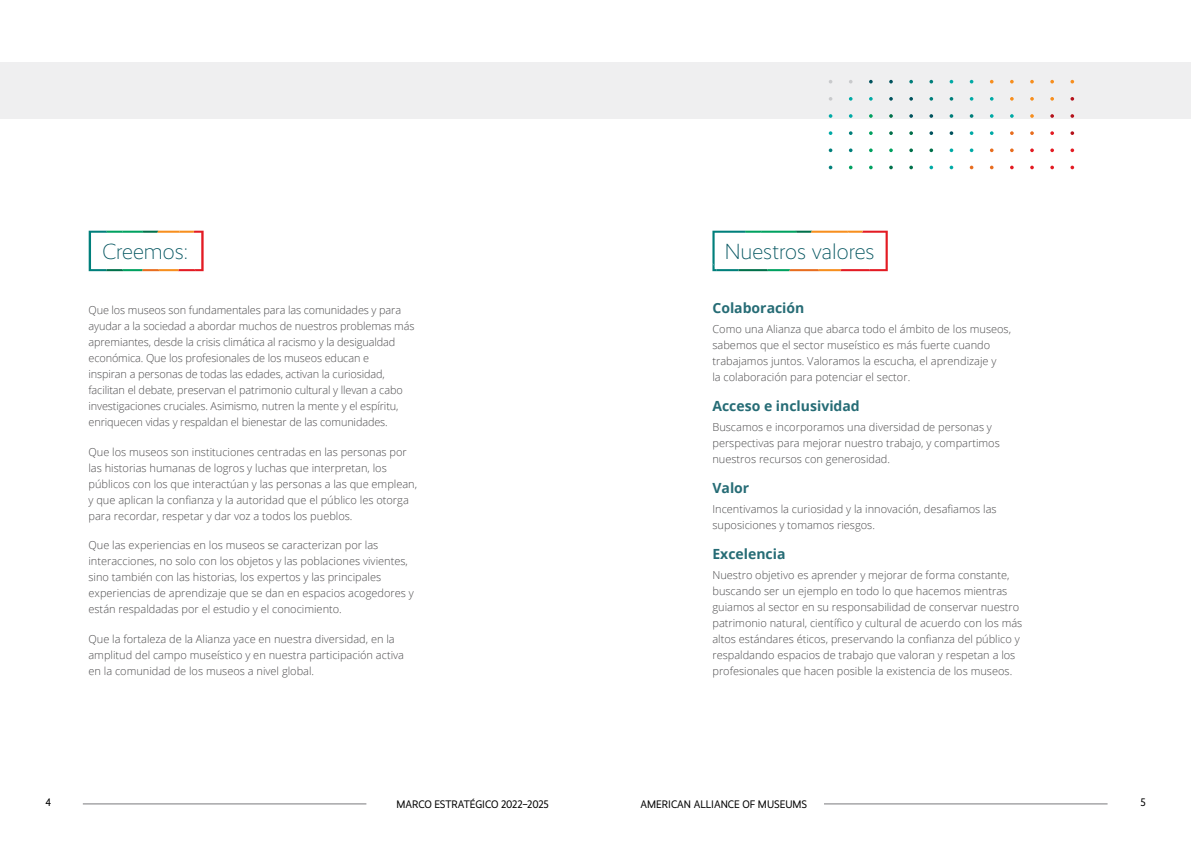
<style>
.page{position:relative;width:1191px;height:842px;background:#fff}
.page>*{position:absolute;margin:0;border:0;box-sizing:border-box;transform-origin:0 0}
.t1{font:300 22px "Realist";color:#00535e}
.t2{font:700 14px "Open Sans";color:#1a646e}
.t3{font:300 11px/16px "Open Sans";color:#414042}
.t4{font:11px "Realist Narrow";color:#000}
</style>
<div class="page">
<hr style="left:83px;top:803px;width:283px;height:1px;background:#797a7d">
<hr style="left:824px;top:803px;width:283px;height:1px;background:#797a7d">
<div style="left:0;top:63px;width:1191px;height:56px;background:#efeff0"></div>
<svg style="left:1070px;top:166px;width:4px;height:3px"></svg>
<svg style="left:1050px;top:166px;width:4px;height:3px"></svg>
<svg style="left:949px;top:166px;width:4px;height:3px"></svg>
<svg style="left:929px;top:166px;width:4px;height:3px"></svg>
<svg style="left:909px;top:166px;width:4px;height:3px"></svg>
<svg style="left:889px;top:166px;width:4px;height:3px"></svg>
<svg style="left:1070px;top:148px;width:4px;height:4px"></svg>
<svg style="left:1050px;top:148px;width:4px;height:4px"></svg>
<svg style="left:990px;top:148px;width:3px;height:4px"></svg>
<svg style="left:969px;top:148px;width:4px;height:4px"></svg>
<svg style="left:949px;top:148px;width:4px;height:4px"></svg>
<svg style="left:929px;top:148px;width:4px;height:4px"></svg>
<svg style="left:909px;top:148px;width:4px;height:4px"></svg>
<svg style="left:889px;top:148px;width:4px;height:4px"></svg>
<svg style="left:849px;top:148px;width:3px;height:4px"></svg>
<svg style="left:828px;top:148px;width:4px;height:4px"></svg>
<svg style="left:1070px;top:131px;width:4px;height:4px"></svg>
<svg style="left:1050px;top:131px;width:4px;height:4px"></svg>
<svg style="left:1010px;top:131px;width:3px;height:4px"></svg>
<svg style="left:990px;top:131px;width:3px;height:4px"></svg>
<svg style="left:969px;top:131px;width:4px;height:4px"></svg>
<svg style="left:949px;top:131px;width:4px;height:4px"></svg>
<svg style="left:929px;top:131px;width:4px;height:4px"></svg>
<svg style="left:909px;top:131px;width:4px;height:4px"></svg>
<svg style="left:889px;top:131px;width:4px;height:4px"></svg>
<svg style="left:869px;top:131px;width:3px;height:4px"></svg>
<svg style="left:849px;top:131px;width:3px;height:4px"></svg>
<svg style="left:828px;top:131px;width:4px;height:4px"></svg>
<svg style="left:1070px;top:114px;width:4px;height:4px"></svg>
<svg style="left:1050px;top:114px;width:4px;height:4px"></svg>
<svg style="left:1030px;top:114px;width:3px;height:4px"></svg>
<svg style="left:1010px;top:114px;width:3px;height:4px"></svg>
<svg style="left:990px;top:114px;width:3px;height:4px"></svg>
<svg style="left:969px;top:114px;width:4px;height:4px"></svg>
<svg style="left:949px;top:114px;width:4px;height:4px"></svg>
<svg style="left:929px;top:114px;width:4px;height:4px"></svg>
<svg style="left:909px;top:114px;width:4px;height:4px"></svg>
<svg style="left:889px;top:114px;width:4px;height:4px"></svg>
<svg style="left:869px;top:114px;width:3px;height:4px"></svg>
<svg style="left:849px;top:114px;width:3px;height:4px"></svg>
<svg style="left:828px;top:114px;width:4px;height:4px"></svg>
<svg style="left:1070px;top:97px;width:4px;height:4px"></svg>
<svg style="left:1050px;top:97px;width:4px;height:4px"></svg>
<svg style="left:1010px;top:97px;width:3px;height:4px"></svg>
<svg style="left:990px;top:97px;width:3px;height:4px"></svg>
<svg style="left:969px;top:97px;width:4px;height:4px"></svg>
<svg style="left:949px;top:97px;width:4px;height:4px"></svg>
<svg style="left:929px;top:97px;width:4px;height:4px"></svg>
<svg style="left:909px;top:97px;width:4px;height:4px"></svg>
<svg style="left:889px;top:97px;width:4px;height:4px"></svg>
<svg style="left:869px;top:97px;width:3px;height:4px"></svg>
<svg style="left:849px;top:97px;width:3px;height:4px"></svg>
<svg style="left:1070px;top:80px;width:4px;height:3px"></svg>
<svg style="left:1050px;top:80px;width:4px;height:3px"></svg>
<svg style="left:949px;top:80px;width:4px;height:3px"></svg>
<svg style="left:929px;top:80px;width:4px;height:3px"></svg>
<svg style="left:909px;top:80px;width:4px;height:3px"></svg>
<svg style="left:889px;top:80px;width:4px;height:3px"></svg>
<svg style="left:89px;top:231px;width:115px;height:40px"></svg>
<svg style="left:712px;top:231px;width:175px;height:40px"></svg>
<h1 class="t1" style="left:102px;top:238px;width:87px">Creemos:</h1>
<h1 class="t1" style="left:725px;top:238px;width:151px">Nuestros valores</h1>
<p class="t3" style="left:88px;top:302px;width:327px">Que los museos son fundamentales para las comunidades y para ayudar a la sociedad a abordar muchos de nuestros problemas más apremiantes, desde la crisis climática al racismo y la desigualdad económica. Que los profesionales de los museos educan e<br>inspiran a personas de todas las edades, activan la curiosidad, facilitan el debate, preservan el patrimonio cultural y llevan a cabo investigaciones cruciales. Asimismo, nutren la mente y el espíritu, enriquecen vidas y respaldan el bienestar de las comunidades.</p>
<p class="t3" style="left:88px;top:443px;width:330px">Que los museos son instituciones centradas en las personas por las historias humanas de logros y luchas que interpretan, los públicos con los que interactúan y las personas a las que emplean, y que aplican la confianza y la autoridad que el público les otorga para recordar, respetar y dar voz a todos los pueblos.</p>
<p class="t3" style="left:88px;top:537px;width:327px">Que las experiencias en los museos se caracterizan por las interacciones, no solo con los objetos y las poblaciones vivientes, sino también con las historias, los expertos y las principales experiencias de aprendizaje que se dan en espacios acogedores y están respaldadas por el estudio y el conocimiento.</p>
<p class="t3" style="left:88px;top:630px;width:317px">Que la fortaleza de la Alianza yace en nuestra diversidad, en la amplitud del campo museístico y en nuestra participación activa en la comunidad de los museos a nivel global.</p>
<p class="t2" style="left:712px;top:298px;width:93px">Colaboración</p>
<p class="t3" style="left:712px;top:321px;width:300px">Como una Alianza que abarca todo el ámbito de los museos, sabemos que el sector museístico es más fuerte cuando trabajamos juntos. Valoramos la escucha, el aprendizaje y<br>la colaboración para potenciar el sector.</p>
<p class="t2" style="left:712px;top:396px;width:149px">Acceso e inclusividad</p>
<p class="t3" style="left:712px;top:419px;width:289px">Buscamos e incorporamos una diversidad de personas y perspectivas para mejorar nuestro trabajo, y compartimos nuestros recursos con generosidad.</p>
<p class="t2" style="left:712px;top:478px;width:38px">Valor</p>
<p class="t3" style="left:712px;top:501px;width:286px">Incentivamos la curiosidad y la innovación, desafiamos las suposiciones y tomamos riesgos.</p>
<p class="t2" style="left:712px;top:543px;width:75px">Excelencia</p>
<p class="t3" style="left:712px;top:566px;width:311px">Nuestro objetivo es aprender y mejorar de forma constante, buscando ser un ejemplo en todo lo que hacemos mientras guiamos al sector en su responsabilidad de conservar nuestro patrimonio natural, científico y cultural de acuerdo con los más altos estándares éticos, preservando la confianza del público y respaldando espacios de trabajo que valoran y respetan a los profesionales que hacen posible la existencia de los museos.</p>
<p class="t4" style="left:45px;top:795px;width:7px">4</p>
<p class="t4" style="left:396px;top:797px;width:154px">MARCO ESTRATÉGICO 2022–2025</p>
<p class="t4" style="left:640px;top:797px;width:168px">AMERICAN ALLIANCE OF MUSEUMS</p>
<p class="t4" style="left:1140px;top:795px;width:7px">5</p>
</div>
